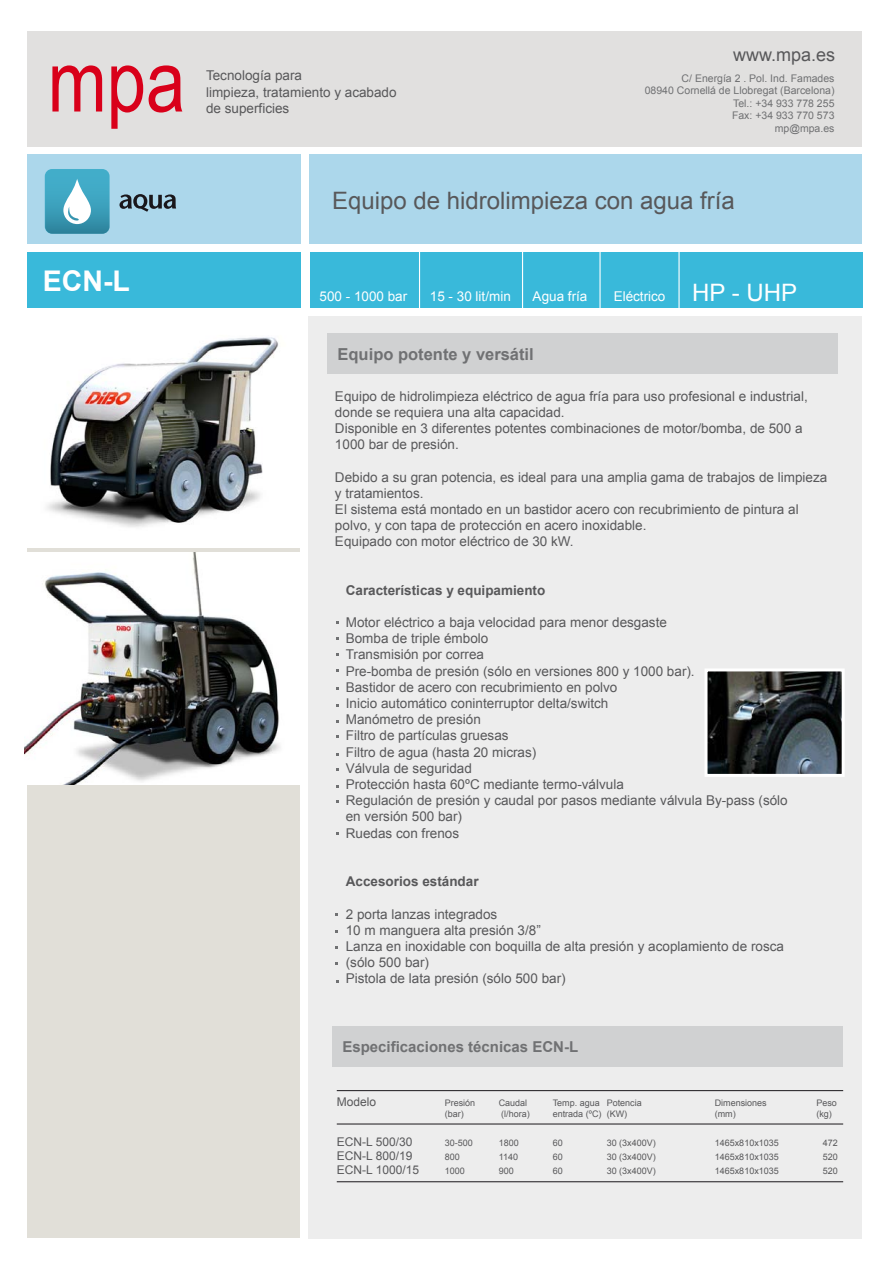
<style>
.page{position:relative;width:893px;height:1263px;background:#fff}
.page>*{position:absolute;margin:0;border:0;box-sizing:border-box;transform-origin:0 0}
.t1{font:86.85px "Arial";color:#d9001a;scale:.81 1}
.t2{font:700 28.5px "Arial";color:#fff}
.t3{font:24px "Arial";color:#58585a}
.t4{font:18px "Arial";color:#58585a}
.t5{font:700 16.5px "Arial";color:#707173}
.t6{font:700 15px "Arial";color:#707173}
.t7{font:13.5px/16.2px "Arial";color:#58585a}
.t8{font:13.5px "Arial";color:#fff}
.t9{font:700 13.5px "Arial";color:#58585a}
.t10{font:12px "Arial";color:#58585a}
.t11{font:10.5px/12.6px "Arial";color:#707173;text-align:right}
.t12{font:9px "Arial";color:#58585a}
.s1{font-size:24px}
</style>
<div class="page">
<div style="left:28px;top:316px;width:272px;height:923px;background:#e1dfd8"></div>
<div style="left:27px;top:252px;width:273px;height:55px;background:#39b9da"></div>
<div style="left:27px;top:32px;width:835px;height:115px;background:#e1e0df"></div>
<div style="left:27px;top:154px;width:273px;height:90px;background:#acd7eb"></div>
<div style="left:309px;top:154px;width:553px;height:90px;background:#acd7eb"></div>
<div style="left:310px;top:252px;width:553px;height:55px;background:#39b9da"></div>
<div style="left:45px;top:169px;width:65px;height:65px;background:linear-gradient(to bottom,#47b6d3,#3089a3);border-radius:7px"></div>
<svg style="left:63px;top:179px;width:28px;height:45px"></svg>
<svg style="left:119px;top:194px;width:57px;height:18px"></svg>
<hr style="left:419px;top:249px;width:1px;height:60px;background:#fff">
<hr style="left:522px;top:249px;width:1px;height:60px;background:#fff">
<hr style="left:599px;top:250px;width:2px;height:60px;background:#fff">
<hr style="left:678px;top:250px;width:2px;height:60px;background:#fff">
<img style="left:25px;top:552px;width:275px;height:233px">
<img style="left:28px;top:316px;width:281px;height:232px">
<div style="left:309px;top:316px;width:553px;height:923px;background:#ededed"></div>
<div style="left:327px;top:333px;width:511px;height:41px;background:#d0d1d2"></div>
<div style="left:332px;top:1026px;width:511px;height:40px;background:#d0d1d2"></div>
<hr style="left:337px;top:1090px;width:506px;height:1px;background:#1a171b">
<hr style="left:337px;top:1124px;width:506px;height:1px;background:#1a171b">
<hr style="left:337px;top:1181px;width:506px;height:1px;background:#1a171b">
<img style="left:708px;top:672px;width:133px;height:101px">
<div style="left:704px;top:668px;width:141px;height:109px;border:3px solid #fff"></div>
<h1 class="t1" style="left:48px;top:24px;width:171px">mpa</h1>
<p class="t7" style="left:206px;top:68px;width:192px">Tecnología para<br>limpieza, tratamiento y acabado de superficies</p>
<h3 class="t4" style="left:733px;top:43px;width:104px">www.mpa.es</h3>
<p class="t11" style="left:645px;top:72px;width:191px">C/ Energía 2 . Pol. Ind. Famades<br>08940 Cornellá de Llobregat (Barcelona)<br>Tel.: +34 933 778 255<br>Fax: +34 933 770 573<br>mp@mpa.es</p>
<h2 class="t2" style="left:43px;top:262px;width:89px">ECN-L</h2>
<h3 class="t3" style="left:332px;top:185px;width:404px">Equipo de hidrolimpieza con agua fría</h3>
<p class="t8" style="left:319px;top:287px;width:89px">500 - 1000 bar</p>
<p class="t8" style="left:430px;top:287px;width:83px">15 - 30 lit/min</p>
<p class="t8" style="left:533px;top:287px;width:56px">Agua fría</p>
<p class="t8" style="left:614px;top:287px;width:185px">Eléctrico <span class="s1">HP - UHP</span></p>
<p class="t5" style="left:338px;top:344px;width:198px">Equipo potente y versátil</p>
<p class="t7" style="left:335px;top:388px;width:474px">Equipo de hidrolimpieza eléctrico de agua fría para uso profesional e industrial, donde se requiera una alta capacidad.<br>Disponible en 3 diferentes potentes combinaciones de motor/bomba, de 500 a 1000 bar de presión.</p>
<p class="t7" style="left:335px;top:469px;width:494px">Debido a su gran potencia, es ideal para una amplia gama de trabajos de limpieza y tratamientos.<br>El sistema está montado en un bastidor acero con recubrimiento de pintura al polvo, y con tapa de protección en acero inoxidable.<br>Equipado con motor eléctrico de 30 kW.</p>
<p class="t9" style="left:346px;top:581px;width:201px">Características y equipamiento</p>
<p class="t7" style="left:346px;top:614px;width:443px">Motor eléctrico a baja velocidad para menor desgaste<br>Bomba de triple émbolo<br>Transmisión por correa<br>Pre-bomba de presión (sólo en versiones 800 y 1000 bar).<br>Bastidor de acero con recubrimiento en polvo<br>Inicio automático coninterruptor delta/switch<br>Manómetro de presión<br>Filtro de partículas gruesas<br>Filtro de agua (hasta 20 micras)<br>Válvula de seguridad<br>Protección hasta 60ºC mediante termo-válvula<br>Regulación de presión y caudal por pasos mediante válvula By-pass (sólo en versión 500 bar)<br>Ruedas con frenos</p>
<p class="t9" style="left:346px;top:872px;width:134px">Accesorios estándar</p>
<p class="t7" style="left:346px;top:906px;width:440px">2 porta lanzas integrados<br>10 m manguera alta presión 3/8”<br>Lanza en inoxidable con boquilla de alta presión y acoplamiento de rosca (sólo 500 bar)<br>Pistola de lata presión (sólo 500 bar)</p>
<p class="t6" style="left:342px;top:1037px;width:237px">Especificaciones técnicas ECN-L</p>
<p class="t10" style="left:337px;top:1094px;width:41px">Modelo</p>
<p class="t12" style="left:445px;top:1097px;width:32px">Presión</p>
<p class="t12" style="left:499px;top:1097px;width:30px">Caudal</p>
<p class="t12" style="left:553px;top:1097px;width:91px">Temp. agua Potencia</p>
<p class="t12" style="left:715px;top:1097px;width:54px">Dimensiones</p>
<p class="t12" style="left:816px;top:1097px;width:22px">Peso</p>
<p class="t12" style="left:445px;top:1108px;width:20px">(bar)</p>
<p class="t12" style="left:501px;top:1108px;width:30px">(l/hora)</p>
<p class="t12" style="left:553px;top:1108px;width:76px">entrada (ºC) (KW)</p>
<p class="t12" style="left:715px;top:1108px;width:22px">(mm)</p>
<p class="t12" style="left:816px;top:1108px;width:17px">(kg)</p>
<p class="t10" style="left:337px;top:1133px;width:77px">ECN-L 500/30</p>
<p class="t12" style="left:445px;top:1136px;width:30px">30-500</p>
<p class="t12" style="left:499px;top:1136px;width:22px">1800</p>
<p class="t12" style="left:553px;top:1136px;width:12px">60</p>
<p class="t12" style="left:607px;top:1136px;width:51px">30 (3x400V)</p>
<p class="t12" style="left:715px;top:1136px;width:66px">1465x810x1035</p>
<p class="t12" style="left:823px;top:1136px;width:17px">472</p>
<p class="t10" style="left:337px;top:1148px;width:77px">ECN-L 800/19</p>
<p class="t12" style="left:445px;top:1151px;width:17px">800</p>
<p class="t12" style="left:499px;top:1151px;width:21px">1140</p>
<p class="t12" style="left:553px;top:1151px;width:12px">60</p>
<p class="t12" style="left:607px;top:1151px;width:51px">30 (3x400V)</p>
<p class="t12" style="left:715px;top:1151px;width:66px">1465x810x1035</p>
<p class="t12" style="left:823px;top:1151px;width:17px">520</p>
<p class="t10" style="left:337px;top:1162px;width:84px">ECN-L 1000/15</p>
<p class="t12" style="left:445px;top:1165px;width:22px">1000</p>
<p class="t12" style="left:499px;top:1165px;width:17px">900</p>
<p class="t12" style="left:553px;top:1165px;width:12px">60</p>
<p class="t12" style="left:607px;top:1165px;width:51px">30 (3x400V)</p>
<p class="t12" style="left:715px;top:1165px;width:66px">1465x810x1035</p>
<p class="t12" style="left:823px;top:1165px;width:17px">520</p>
</div>
